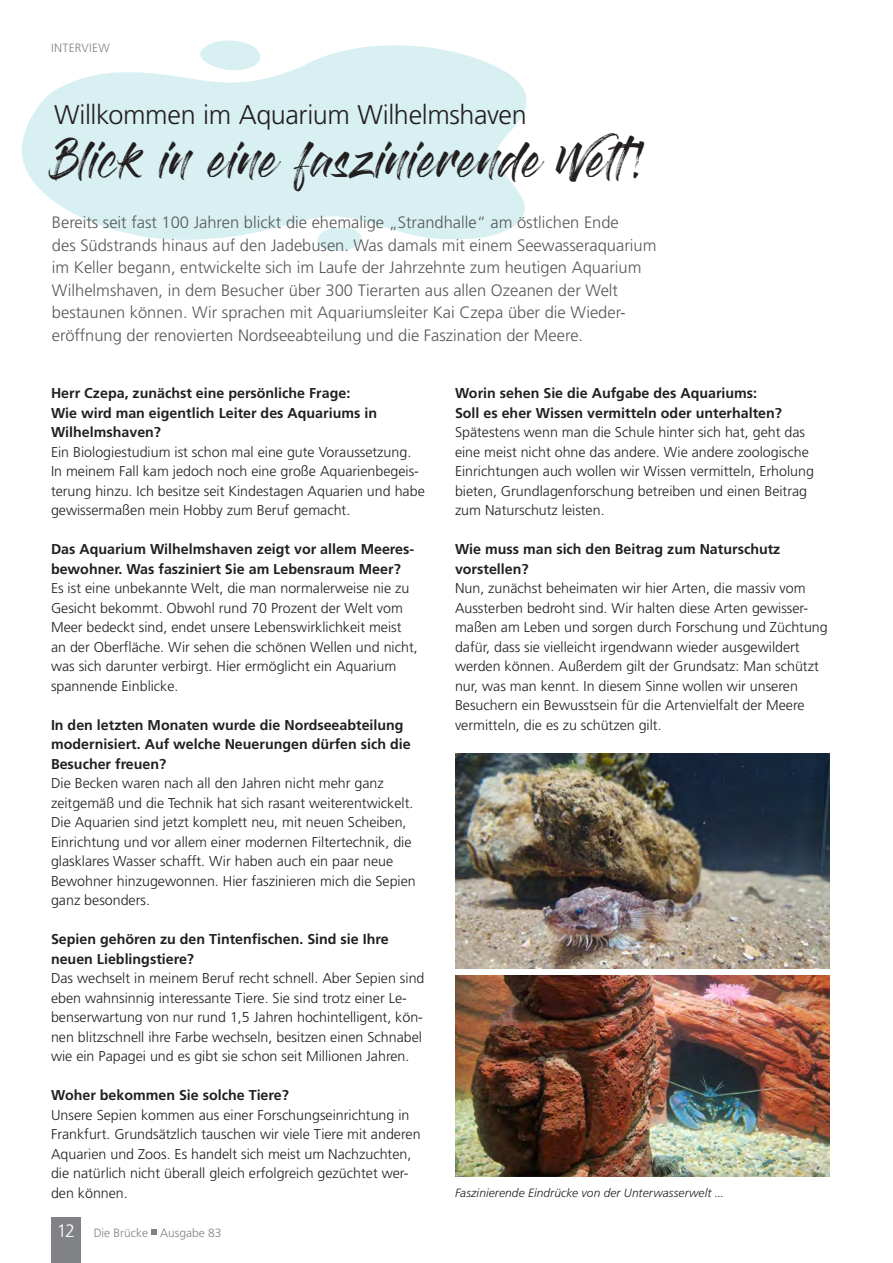
<style>
.page{position:relative;width:893px;height:1263px;background:#fff}
.page>*{position:absolute;margin:0;border:0;box-sizing:border-box;transform-origin:0 0}
.t1{font:36px "Gloss And Bloom";letter-spacing:.015em;color:#231f20}
.t2{font:300 27px "Frutiger LT Pro";letter-spacing:-.015em;color:#231f20}
.t3{font:300 18px "Frutiger LT Pro";color:#fff}
.t4{font:300 16.5px/22.5px "Frutiger LT Pro";color:#57585a}
.t5{font:300 14.25px/19.5px "Frutiger LT Pro";color:#231f20}
.t6{font:700 14.25px/19.5px "Frutiger LT Pro";color:#231f20}
.t7{font:italic 300 12px "Frutiger LT Pro";letter-spacing:.005em;color:#231f20}
.t8{font:300 12px "Frutiger LT Pro";color:#808285}
.t9{font:300 12px "Frutiger LT Pro";letter-spacing:.025em;color:#808285}
</style>
<div class="page">
<svg style="left:152px;top:1229px;width:5px;height:5px"></svg>
<svg style="left:22px;top:45px;width:505px;height:195px;fill:#d9f0f2"></svg>
<svg style="left:317px;top:227px;width:45px;height:24px"></svg>
<svg style="left:199px;top:40px;width:62px;height:32px"></svg>
<img style="left:455px;top:753px;width:374px;height:216px">
<img style="left:455px;top:976px;width:374px;height:201px">
<div style="left:51px;top:1217px;width:30px;height:46px;background:#808285"></div>
<p class="t9" style="left:51px;top:40px;width:60px">INTERVIEW</p>
<h2 class="t2" style="left:54px;top:99px;width:474px">Willkommen im Aquarium Wilhelmshaven</h2>
<h1 class="t1" style="left:54px;top:143px;width:597px">Blick in eine faszinierende Welt!</h1>
<p class="t4" style="left:52px;top:212px;width:606px">Bereits seit fast 100 Jahren blickt die ehemalige „Strandhalle“ am östlichen Ende<br>des Südstrands hinaus auf den Jadebusen. Was damals mit einem Seewasseraquarium im Keller begann, entwickelte sich im Laufe der Jahrzehnte zum heutigen Aquarium Wilhelmshaven, in dem Besucher über 300 Tierarten aus allen Ozeanen der Welt bestaunen können. Wir sprachen mit Aquariumsleiter Kai Czepa über die Wieder&shy;eröffnung der renovierten Nordseeabteilung und die Faszination der Meere.</p>
<p class="t6" style="left:51px;top:383px;width:327px">Herr Czepa, zunächst eine persönliche Frage:<br>Wie wird man eigentlich Leiter des Aquariums in<br>Wilhelmshaven?</p>
<p class="t5" style="left:51px;top:442px;width:375px">Ein Biologiestudium ist schon mal eine gute Voraussetzung.<br>In meinem Fall kam jedoch noch eine große Aquarienbegeis&shy;terung hinzu. Ich besitze seit Kindestagen Aquarien und habe gewissermaßen mein Hobby zum Beruf gemacht.</p>
<p class="t6" style="left:51px;top:539px;width:365px">Das Aquarium Wilhelmshaven zeigt vor allem Meeres&shy;bewohner. Was fasziniert Sie am Lebensraum Meer?</p>
<p class="t5" style="left:51px;top:578px;width:368px">Es ist eine unbekannte Welt, die man normalerweise nie zu Gesicht bekommt. Obwohl rund 70 Prozent der Welt vom Meer bedeckt sind, endet unsere Lebenswirklichkeit meist an der Oberfläche. Wir sehen die schönen Wellen und nicht, was sich darunter verbirgt. Hier ermöglicht ein Aquarium spannende Einblicke.</p>
<p class="t6" style="left:51px;top:715px;width:361px">In den letzten Monaten wurde die Nordseeabteilung modernisiert. Auf welche Neuerungen dürfen sich die<br>Besucher freuen?</p>
<p class="t5" style="left:51px;top:773px;width:366px">Die Becken waren nach all den Jahren nicht mehr ganz zeitgemäß und die Technik hat sich rasant weiterentwickelt.<br>Die Aquarien sind jetzt komplett neu, mit neuen Scheiben, Einrichtung und vor allem einer modernen Filtertechnik, die glasklares Wasser schafft. Wir haben auch ein paar neue Bewohner hinzugewonnen. Hier faszinieren mich die Sepien ganz besonders.</p>
<p class="t6" style="left:51px;top:929px;width:339px">Sepien gehören zu den Tintenfischen. Sind sie Ihre neuen Lieblingstiere?</p>
<p class="t5" style="left:51px;top:968px;width:375px">Das wechselt in meinem Beruf recht schnell. Aber Sepien sind eben wahnsinnig interessante Tiere. Sie sind trotz einer Le&shy;benserwartung von nur rund 1,5 Jahren hochintelligent, kön&shy;nen blitzschnell ihre Farbe wechseln, besitzen einen Schnabel wie ein Papagei und es gibt sie schon seit Millionen Jahren.</p>
<p class="t6" style="left:51px;top:1085px;width:239px">Woher bekommen Sie solche Tiere?</p>
<p class="t5" style="left:51px;top:1105px;width:371px">Unsere Sepien kommen aus einer Forschungseinrichtung in Frankfurt. Grundsätzlich tauschen wir viele Tiere mit anderen Aquarien und Zoos. Es handelt sich meist um Nachzuchten, die natürlich nicht überall gleich erfolgreich gezüchtet wer&shy;den können.</p>
<p class="t3" style="left:57px;top:1220px;width:20px">12</p>
<p class="t8" style="left:94px;top:1225px;width:129px">Die Brücke Ausgabe 83</p>
<p class="t6" style="left:455px;top:383px;width:329px">Worin sehen Sie die Aufgabe des Aquariums:<br>Soll es eher Wissen vermitteln oder unterhalten?</p>
<p class="t5" style="left:455px;top:422px;width:361px">Spätestens wenn man die Schule hinter sich hat, geht das eine meist nicht ohne das andere. Wie andere zoologische Einrichtungen auch wollen wir Wissen vermitteln, Erholung bieten, Grundlagenforschung betreiben und einen Beitrag zum Naturschutz leisten.</p>
<p class="t6" style="left:455px;top:539px;width:327px">Wie muss man sich den Beitrag zum Naturschutz vorstellen?</p>
<p class="t5" style="left:455px;top:578px;width:374px">Nun, zunächst beheimaten wir hier Arten, die massiv vom Aussterben bedroht sind. Wir halten diese Arten gewisser&shy;maßen am Leben und sorgen durch Forschung und Züchtung dafür, dass sie vielleicht irgendwann wieder ausgewildert werden können. Außerdem gilt der Grundsatz: Man schützt nur, was man kennt. In diesem Sinne wollen wir unseren Besuchern ein Bewusstsein für die Artenvielfalt der Meere vermitteln, die es zu schützen gilt.</p>
<p class="t7" style="left:455px;top:1186px;width:271px">Faszinierende Eindrücke von der Unterwasserwelt ...</p>
</div>
